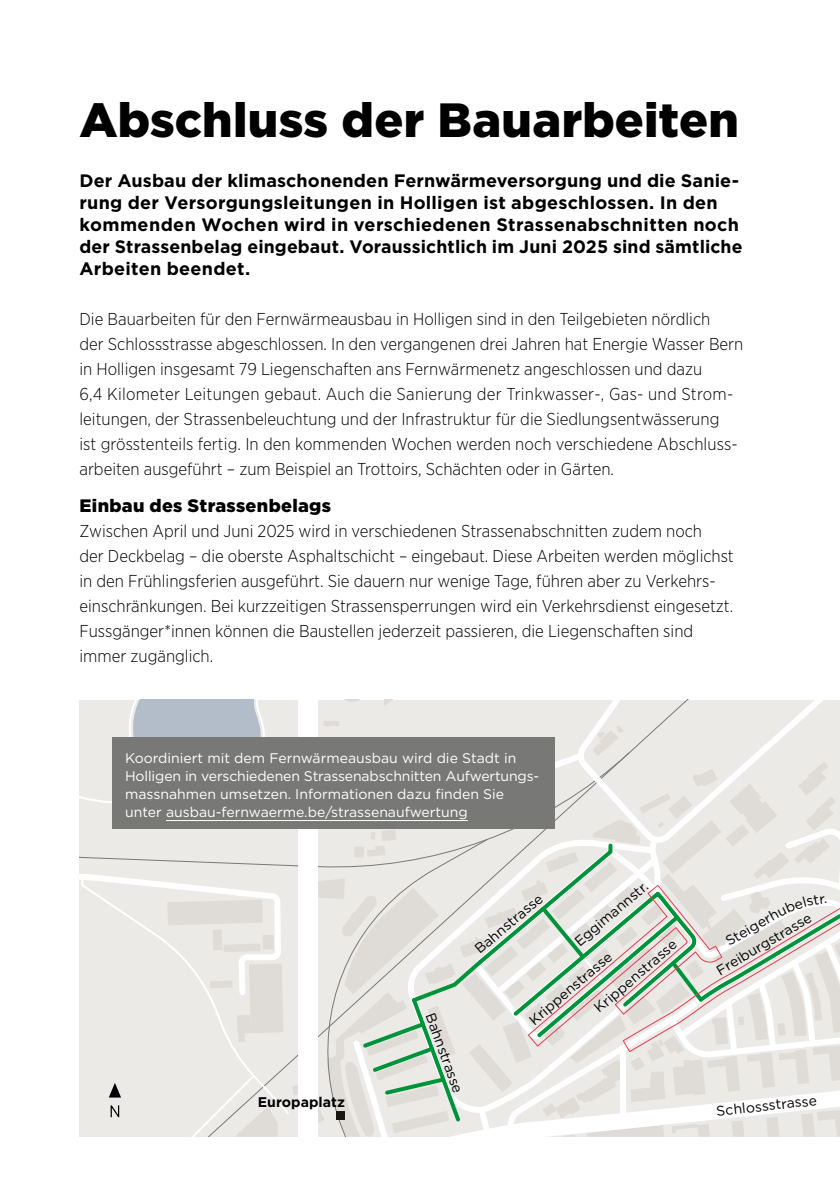
<style>
.page{position:relative;width:840px;height:1191px;background:#fff}
.page>*{position:absolute;margin:0;border:0;box-sizing:border-box;transform-origin:0 0}
.t1{font:900 48px "Gotham";letter-spacing:.005em;color:#000}
.t2{font:700 18px/22px "Gotham";letter-spacing:.01em;color:#000}
.t3{font:900 18px "Gotham";letter-spacing:.02em;color:#000}
.t4{font:300 17.2px/25px "Gotham Narrow";color:#000}
.t5{font:14px/18px "Gotham";color:#fff}
.t6{font:14px "Gotham";color:#000}
.t7{font:700 14px "Gotham";letter-spacing:.005em;color:#000}
</style>
<div class="page">
<div style="left:79px;top:700px;width:213px;height:195px;background:#eceae7"></div>
<div style="left:79px;top:870px;width:205px;height:266px;background:#eceae7"></div>
<svg style="left:80px;top:875px;width:210px;height:240px;background:#ebe9e6"></svg>
<svg style="left:79px;top:700px;width:187px;height:108px;background:#ced2d7"></svg>
<svg style="left:93px;top:1073px;width:185px;height:63px;background:#e7e6e3"></svg>
<div style="left:113px;top:737px;width:441px;height:92px;background:#787977"></div>
<hr style="left:166px;top:820px;width:301px;height:1px;background:#fff">
<svg style="left:292px;top:700px;width:547px;height:436px"></svg>
<h1 class="t1" style="left:79px;top:87px;width:660px">Abschluss der Bauarbeiten</h1>
<p class="t2" style="left:79px;top:170px;width:664px">Der Ausbau der klimaschonenden Fernwärmeversorgung und die Sanie&shy;rung der Versorgungsleitungen in Holligen ist abgeschlossen. In den kommenden Wochen wird in verschiedenen Strassenabschnitten noch der Strassenbelag eingebaut. Voraussichtlich im Juni 2025 sind sämtliche Arbeiten beendet.</p>
<p class="t4" style="left:79px;top:306px;width:665px">Die Bauarbeiten für den Fernwärmeausbau in Holligen sind in den Teilgebieten nördlich<br>der Schlossstrasse abgeschlossen. In den vergangenen drei Jahren hat Energie Wasser Bern in Holligen insgesamt 79 Liegenschaften ans Fernwärmenetz angeschlossen und dazu<br>6,4 Kilometer Leitungen gebaut. Auch die Sanierung der Trinkwasser-, Gas- und Strom&shy;leitungen, der Strassenbeleuchtung und der Infrastruktur für die Siedlungsentwässerung<br>ist grösstenteils fertig. In den kommenden Wochen werden noch verschiedene Abschluss&shy;arbeiten ausgeführt – zum Beispiel an Trottoirs, Schächten oder in Gärten.</p>
<p class="t3" style="left:79px;top:493px;width:253px">Einbau des Strassenbelags</p>
<p class="t4" style="left:79px;top:518px;width:655px">Zwischen April und Juni 2025 wird in verschiedenen Strassenabschnitten zudem noch<br>der Deckbelag – die oberste Asphaltschicht – eingebaut. Diese Arbeiten werden möglichst in den Frühlingsferien ausgeführt. Sie dauern nur wenige Tage, führen aber zu Verkehrs-- einschränkungen. Bei kurzzeitigen Strassensperrungen wird ein Verkehrsdienst eingesetzt.<br>Fussgänger*innen können die Baustellen jederzeit passieren, die Liegenschaften sind immer zugänglich.</p>
<p class="t5" style="left:125px;top:748px;width:415px">Koordiniert mit dem Fernwärmeausbau wird die Stadt in Holligen in verschiedenen Strassenabschnitten Aufwertungs&shy;massnahmen umsetzen. Informationen dazu finden Sie unter ausbau-fernwaerme.be/strassenaufwertung</p>
<p class="t6" style="left:438px;top:1010px;width:86px;rotate:70deg">Bahnstrasse</p>
<p class="t6" style="left:570px;top:936px;width:93px;rotate:-40deg">Eggimannstr.</p>
<p class="t6" style="left:470px;top:943px;width:86px;rotate:-40deg">Bahnstrasse</p>
<p class="t6" style="left:590px;top:1003px;width:105px;rotate:-41deg">Krippenstrasse</p>
<p class="t6" style="left:525px;top:1015px;width:105px;rotate:-41deg">Krippenstrasse</p>
<p class="t6" style="left:712px;top:964px;width:110px;rotate:-31deg">Freiburgstrasse</p>
<p class="t6" style="left:721px;top:934px;width:46px;rotate:-30deg">Steige</p>
<p class="t7" style="left:258px;top:1092px;width:89px">Europaplatz</p>
<p class="t6" style="left:715px;top:1101px;width:102px;rotate:-6deg">Schlossstrasse</p>
</div>
